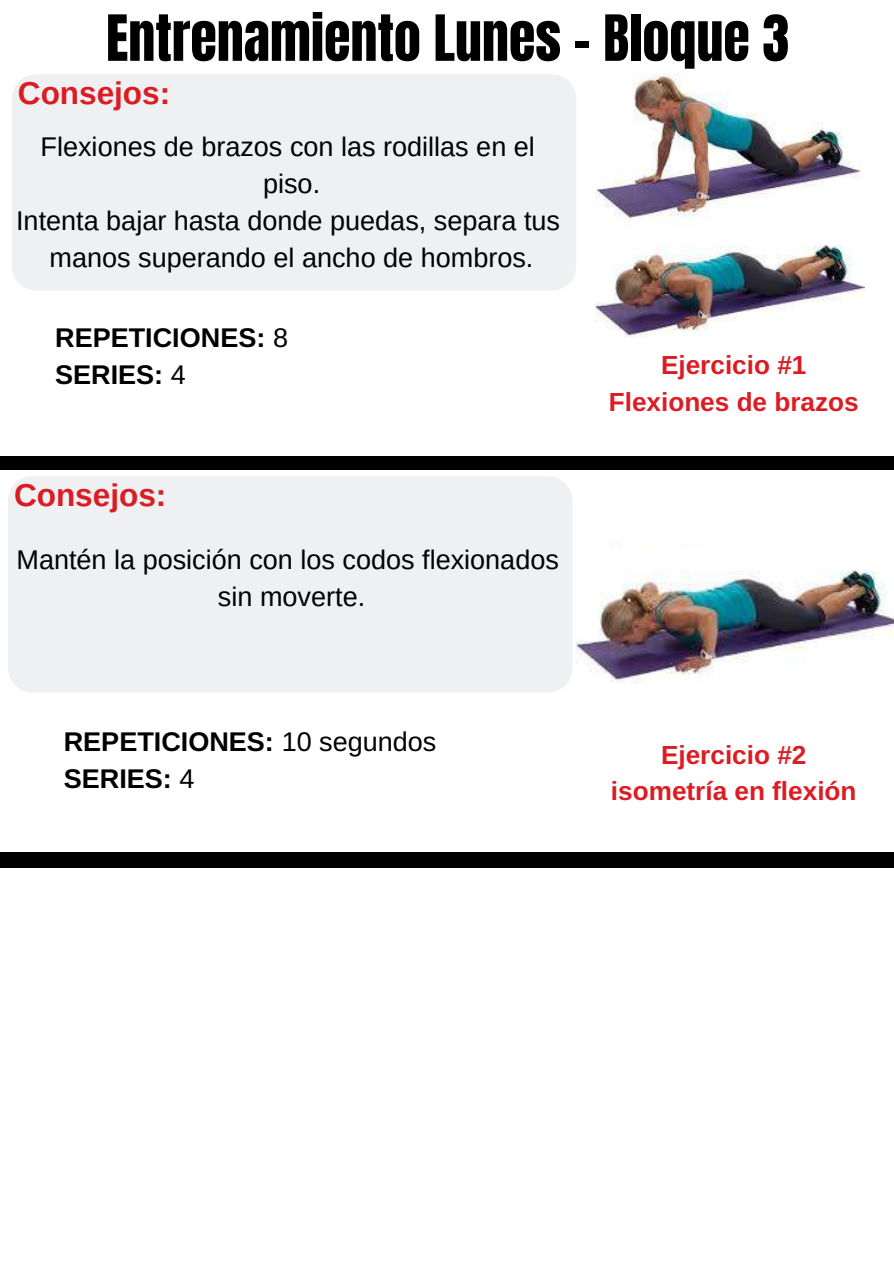
<style>
.page{position:relative;width:894px;height:1264px;background:#fff}
.page>*{position:absolute;margin:0;border:0;box-sizing:border-box;transform-origin:0 0}
.t1{font:54px "Anton";color:#000}
.t2{font:700 31.5px "Arimo";color:#dc1c23}
.t3{font:27px/37.2px "Arimo";color:#000;text-align:center}
.t4{font:700 27px/37.2px "Arimo";color:#000}
.t5{font:700 26.1px/36.2px "Arimo";color:#dc1c23;text-align:center}
.s1{font-weight:400}
</style>
<div class="page">
<div style="left:0;top:456px;width:893px;height:13px;background:#000"></div>
<div style="left:0;top:852px;width:893px;height:15px;background:#000"></div>
<div style="left:12px;top:74px;width:564px;height:216px;background:#eef0f2;border-radius:24px"></div>
<img style="left:576px;top:543px;width:317px;height:139px">
<div style="left:8px;top:476px;width:564px;height:216px;background:#eef0f2;border-radius:24px"></div>
<img style="left:595px;top:74px;width:269px;height:264px">
<h1 class="t1" style="left:106px;top:-1px;width:684px">Entrenamiento Lunes - Bloque 3</h1>
<p class="t2" style="left:18px;top:75px;width:154px">Consejos:</p>
<p class="t3" style="left:16px;top:128px;width:545px">Flexiones de brazos con las rodillas en el piso.<br>Intenta bajar hasta donde puedas, separa tus manos superando el ancho de hombros.</p>
<p class="t4" style="left:55px;top:318px;width:234px">REPETICIONES: <span class="s1">8<br></span>SERIES: <span class="s1">4</span></p>
<p class="t2" style="left:14px;top:477px;width:154px">Consejos:</p>
<p class="t3" style="left:17px;top:540px;width:543px">Mantén la posición con los codos flexionados sin moverte.</p>
<p class="t4" style="left:64px;top:722px;width:374px">REPETICIONES: <span class="s1">10 segundos<br></span>SERIES: <span class="s1">4</span></p>
<p class="t5" style="left:608px;top:347px;width:251px">Ejercicio #1<br>Flexiones de brazos</p>
<p class="t5" style="left:610px;top:737px;width:247px">Ejercicio #2 isometría en flexión</p>
</div>
